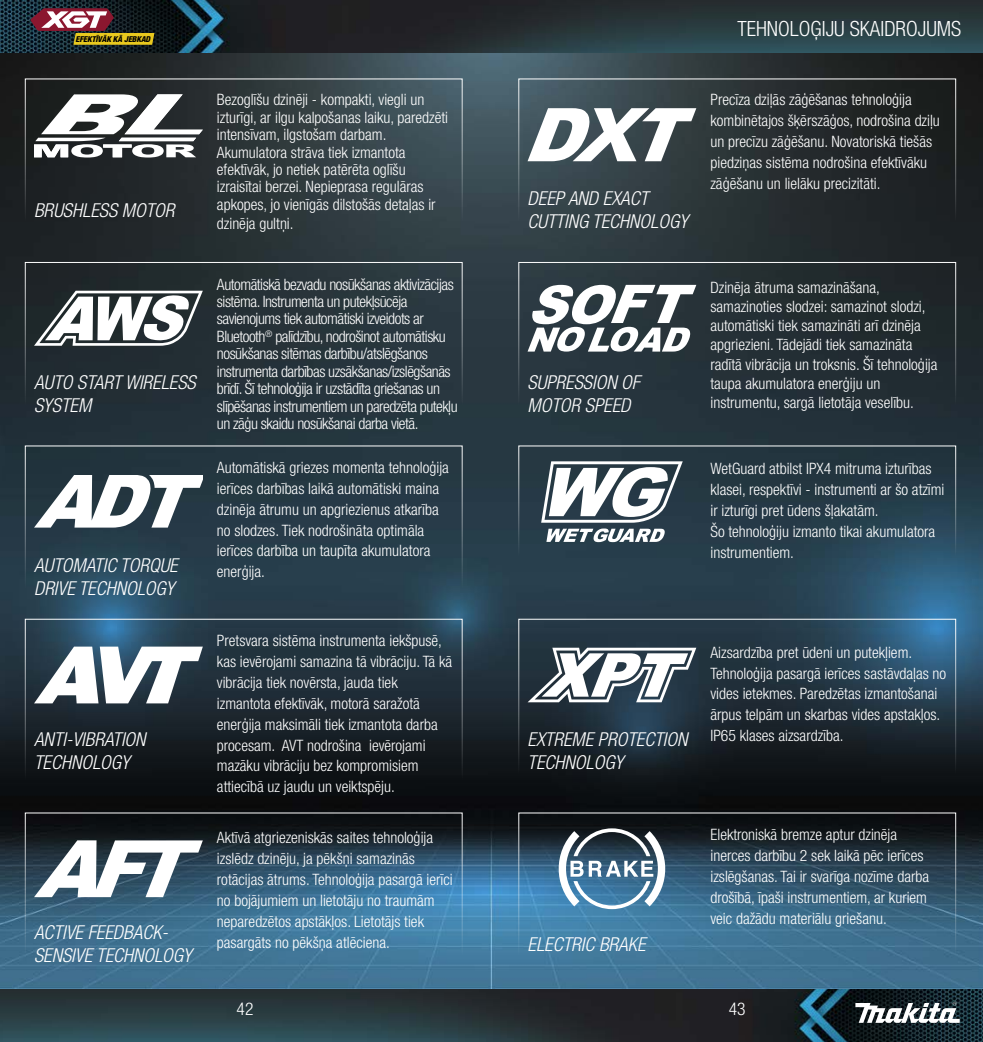
<style>
.page{position:relative;width:983px;height:1042px;background:#fff}
.page>*{position:absolute;margin:0;border:0;box-sizing:border-box;transform-origin:0 0}
.t1{font:300 condensed 21px "Helvetica Neue LT Pro";color:#fff}
.t2{font:italic 300 condensed 19.25px/23.1px "Helvetica Neue LT Pro";color:#fff}
.t3{font:300 condensed 17.5px "Helvetica Neue LT Pro";color:#fff}
.t4{font:300 condensed 15.75px/21px "Helvetica Neue LT Pro";color:#fff}
.t5{font:300 condensed 15.75px/17.5px "Helvetica Neue LT Pro";letter-spacing:-.03em;color:#fff}
.t6{font:italic 800 condensed 8.05px "Helvetica Neue LT Pro";letter-spacing:-.015em;color:#000}
</style>
<div class="page">
<img style="left:0;top:0;width:982px;height:987px">
<svg style="left:30px;top:8px;width:124px;height:37px;background:#795f45"></svg>
<svg style="left:0;top:987px;width:982px;height:55px;background:#24343b"></svg>
<svg style="left:855px;top:1001px;width:104px;height:22px"></svg>
<svg style="left:553px;top:828px;width:117px;height:81px"></svg>
<svg style="left:541px;top:461px;width:141px;height:81px"></svg>
<div style="left:518px;top:619px;width:437px;height:173px;border:1px solid #fff"></div>
<svg style="left:527px;top:648px;width:169px;height:54px"></svg>
<div style="left:518px;top:262px;width:437px;height:160px;border:1px solid #fff"></div>
<svg style="left:527px;top:285px;width:169px;height:67px"></svg>
<svg style="left:527px;top:108px;width:169px;height:53px"></svg>
<svg style="left:34px;top:840px;width:169px;height:57px"></svg>
<div style="left:25px;top:619px;width:437px;height:180px;border:1px solid #fff"></div>
<svg style="left:34px;top:646px;width:169px;height:57px"></svg>
<svg style="left:34px;top:476px;width:169px;height:51px"></svg>
<div style="left:25px;top:262px;width:437px;height:160px;border:1px solid #fff"></div>
<svg style="left:34px;top:291px;width:169px;height:55px"></svg>
<svg style="left:34px;top:94px;width:169px;height:64px"></svg>
<p class="t6" style="left:75px;top:34px;width:76px">EFEKTĪVĀK KĀ JEBKAD</p>
<h1 class="t1" style="left:737px;top:16px;width:225px">TEHNOLOĢIJU SKAIDROJUMS</h1>
<p class="t2" style="left:34px;top:198px;width:142px">BRUSHLESS MOTOR</p>
<p class="t2" style="left:34px;top:370px;width:163px">AUTO START WIRELESS<br>SYSTEM</p>
<p class="t2" style="left:34px;top:554px;width:145px">AUTOMATIC TORQUE<br>DRIVE TECHNOLOGY</p>
<p class="t2" style="left:34px;top:727px;width:113px">ANTI-VIBRATION<br>TECHNOLOGY</p>
<p class="t2" style="left:34px;top:921px;width:159px">ACTIVE FEEDBACK-<br>SENSIVE TECHNOLOGY</p>
<p class="t4" style="left:217px;top:91px;width:232px;line-height:17.5px">Bezoglīšu dzinēji - kompakti, viegli un izturīgi, ar ilgu kalpošanas laiku, paredzēti intensīvam, ilgstošam darbam.<br>Akumulatora strāva tiek izmantota efektīvāk, jo netiek patērēta oglīšu izraisītai berzei. Nepieprasa regulāras apkopes, jo vienīgās dilstošās detaļas ir</p>
<p class="t4" style="left:217px;top:213px;width:78px">dzinēja gultņi.</p>
<p class="t5" style="left:217px;top:275px;width:242px">Automātiskā bezvadu nosūkšanas aktivizācijas sistēma. Instrumenta un putekļsūcēja savienojums tiek automātiski izveidots ar Bluetooth<sup>®</sup> palīdzību, nodrošinot automātisku nosūkšanas sitēmas darbību/atslēgšanos instrumenta darbības uzsākšanas/izslēgšanās brīdī. Šī tehnoloģija ir uzstādīta griešanas un slīpēšanas instrumentiem un paredzēta putekļu un zāģu skaidu nosūkšanai darba vietā.</p>
<p class="t4" style="left:217px;top:456px;width:233px">Automātiskā griezes momenta tehnoloģija ierīces darbības laikā automātiski maina dzinēja ātrumu un apgriezienus atkarība no slodzes. Tiek nodrošināta optimāla ierīces darbība un taupīta akumulatora enerģija.</p>
<p class="t4" style="left:217px;top:630px;width:236px">Pretsvara sistēma instrumenta iekšpusē, kas ievērojami samazina tā vibrāciju. Tā kā vibrācija tiek novērsta, jauda tiek izmantota efektīvāk, motorā saražotā enerģija maksimāli tiek izmantota darba procesam. AVT nodrošina ievērojami mazāku vibrāciju bez kompromisiem attiecībā uz jaudu un veiktspēju.</p>
<p class="t4" style="left:217px;top:827px;width:237px">Aktīvā atgriezeniskās saites tehnoloģija izslēdz dzinēju, ja pēkšņi samazinās rotācijas ātrums. Tehnoloģija pasargā ierīci no bojājumiem un lietotāju no traumām neparedzētos apstākļos. Lietotājs tiek pasargāts no pēkšņa atlēciena.</p>
<p class="t2" style="left:527px;top:187px;width:162px">DEEP AND EXACT<br>CUTTING TECHNOLOGY</p>
<p class="t4" style="left:710px;top:89px;width:231px">Precīza dziļās zāģēšanas tehnoloģija kombinētajos šķērszāģos, nodrošina dziļu un precīzu zāģēšanu. Novatoriskā tiešās piedziņas sistēma nodrošina efektīvāku zāģēšanu un lielāku precizitāti.</p>
<p class="t2" style="left:527px;top:370px;width:114px">SUPRESSION OF<br>MOTOR SPEED</p>
<p class="t4" style="left:710px;top:277px;width:228px;line-height:19.2px">Dzinēja ātruma samazināšana, samazinoties slodzei: samazinot slodzi, automātiski tiek samazināti arī dzinēja apgriezieni. Tādejādi tiek samazināta radītā vibrācija un troksnis. Šī tehnoloģija taupa akumulatora enerģiju un instrumentu, sargā lietotāja veselību.</p>
<p class="t4" style="left:710px;top:457px;width:235px">WetGuard atbilst IPX4 mitruma izturības klasei, respektīvi - instrumenti ar šo atzīmi ir izturīgi pret ūdens šļakatām.<br>Šo tehnoloģiju izmanto tikai akumulatora instrumentiem.</p>
<p class="t2" style="left:527px;top:727px;width:161px">EXTREME PROTECTION<br>TECHNOLOGY</p>
<p class="t4" style="left:710px;top:641px;width:237px">Aizsardzība pret ūdeni un putekļiem.<br>Tehnoloģija pasargā ierīces sastāvdaļas no vides ietekmes. Paredzētas izmantošanai ārpus telpām un skarbas vides apstakļos.<br>IP65 klases aizsardzība.</p>
<p class="t2" style="left:527px;top:932px;width:119px">ELECTRIC BRAKE</p>
<p class="t4" style="left:710px;top:824px;width:220px">Elektroniskā bremze aptur dzinēja inerces darbību 2 sek laikā pēc ierīces izslēgšanas. Tai ir svarīga nozīme darba drošībā, īpaši instrumentiem, ar kuriem veic dažādu materiālu griešanu.</p>
<p class="t3" style="left:236px;top:998px;width:18px">42</p>
<p class="t3" style="left:728px;top:998px;width:18px">43</p>
</div>
